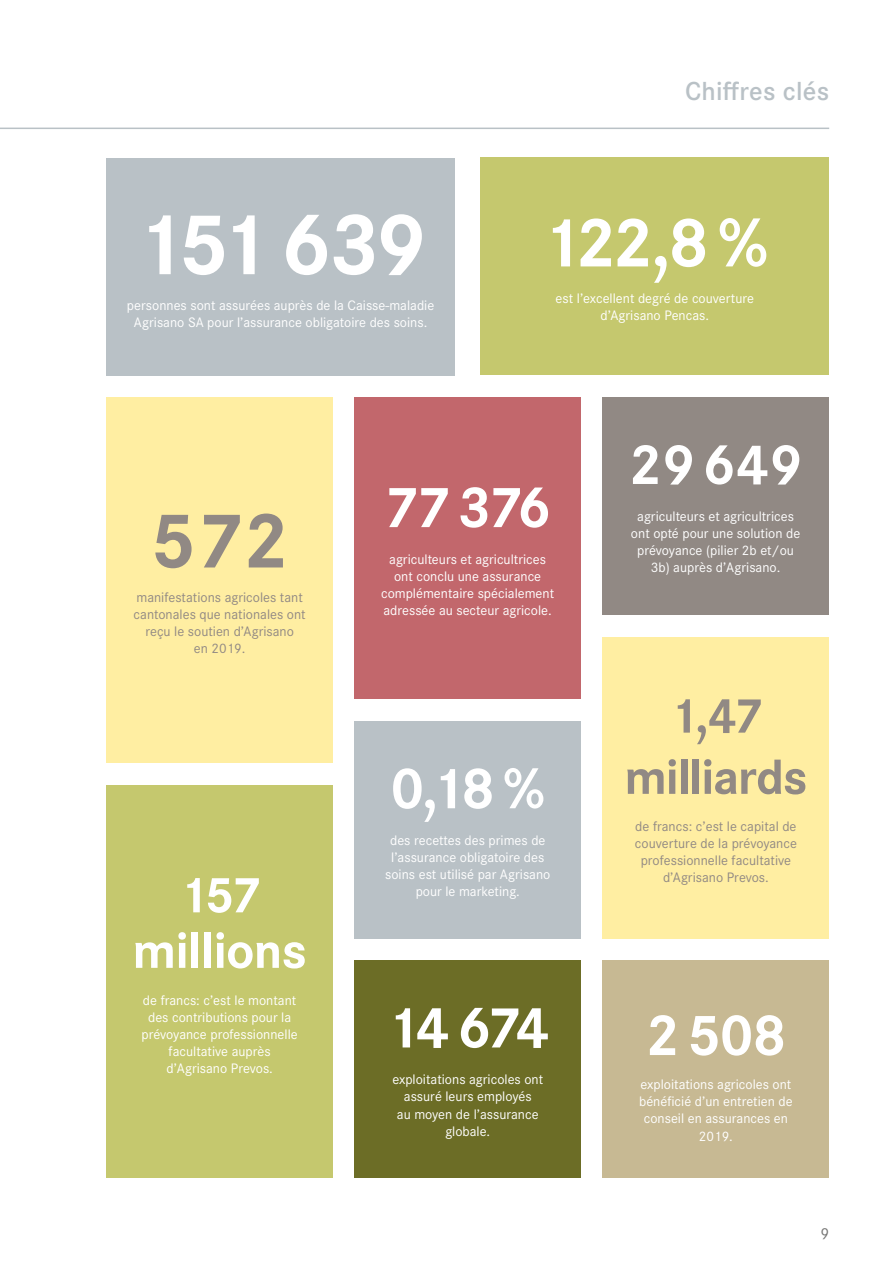
<style>
.page{position:relative;width:893px;height:1263px;background:#fff}
.page>*{position:absolute;margin:0;border:0;box-sizing:border-box;transform-origin:0 0}
.t1{font:700 90px "Corporate S";letter-spacing:-.065em;color:#fff}
.t2{font:700 81px "Corporate S";color:#918984}
.t3{font:700 72px "Corporate S";color:#fff}
.t4{font:700 60px "Corporate S";letter-spacing:-.065em;color:#fff}
.t5{font:700 58.5px "Corporate S";color:#fff}
.t6{font:700 52.5px/55.5px "Corporate S";letter-spacing:-.02em;color:#fff;text-align:center}
.t7{font:700 51px/61.2px "Corporate S";letter-spacing:-.025em;color:#918984;text-align:center}
.t8{font:600 27px "Corporate S";letter-spacing:.01em;color:#b9c1c6}
.t9{font:16.5px "Corporate S";color:#757574}
.t10{font:14.25px/17.1px "Corporate S";color:#fff;text-align:center}
.t11{font:14.25px/17.1px "Corporate S";color:#918984;text-align:center}
</style>
<div class="page">
<hr style="left:0;top:128px;width:829px;height:1px;background:#b9c1c6">
<div style="left:106px;top:785px;width:227px;height:393px;background:#c5c86e"></div>
<div style="left:354px;top:721px;width:227px;height:218px;background:#b9c1c6"></div>
<div style="left:354px;top:397px;width:227px;height:302px;background:#c2676c"></div>
<div style="left:602px;top:397px;width:227px;height:218px;background:#918984"></div>
<div style="left:603px;top:637px;width:226px;height:302px;background:#ffeea2"></div>
<div style="left:106px;top:397px;width:227px;height:365px;background:#ffeea2"></div>
<div style="left:603px;top:960px;width:226px;height:218px;background:#c7b993"></div>
<div style="left:354px;top:960px;width:227px;height:218px;background:#6c6d26"></div>
<div style="left:106px;top:158px;width:349px;height:218px;background:#b9c1c6"></div>
<div style="left:480px;top:157px;width:349px;height:218px;background:#c5c86e"></div>
<h1 class="t1" style="left:134px;top:193px;width:294px">151 639</h1>
<p class="t10" style="left:127px;top:297px;width:309px">personnes sont assurées auprès de la Caisse-maladie<br>Agrisano SA pour l’assurance obligatoire des soins.</p>
<h3 class="t8" style="left:685px;top:76px;width:146px">Chiffres clés</h3>
<h3 class="t3" style="left:541px;top:201px;width:229px">122,8%</h3>
<p class="t10" style="left:556px;top:290px;width:200px">est l’excellent degré de couverture d’Agrisano Pencas.</p>
<h2 class="t2" style="left:150px;top:494px;width:140px">572</h2>
<p class="t11" style="left:134px;top:588px;width:174px">manifestations agricoles tant cantonales que nationales ont reçu le soutien d’Agrisano<br>en 2019.</p>
<h3 class="t6" style="left:132px;top:869px;width:176px">157 millions</h3>
<p class="t10" style="left:142px;top:991px;width:158px">de francs: cʼest le montant des contributions pour la prévoyance professionnelle facultative auprès dʼAgrisano Prevos.</p>
<h3 class="t4" style="left:384px;top:473px;width:169px">77 376</h3>
<p class="t10" style="left:381px;top:551px;width:175px">agriculteurs et agricultrices ont conclu une assurance complémentaire spécialement adressée au secteur agricole.</p>
<h3 class="t4" style="left:390px;top:754px;width:157px">0,18 %</h3>
<p class="t10" style="left:385px;top:832px;width:167px">des recettes des primes de l’assurance obligatoire des soins est utilisé par Agrisano pour le marketing.</p>
<h3 class="t4" style="left:386px;top:993px;width:165px">14 674</h3>
<p class="t10" style="left:392px;top:1071px;width:152px">exploitations agricoles ont assuré leurs employés<br>au moyen de l’assurance globale.</p>
<h3 class="t5" style="left:629px;top:431px;width:176px">29649</h3>
<p class="t10" style="left:631px;top:508px;width:171px">agriculteurs et agricultrices ont opté pour une solution de prévoyance (pilier 2b et/ou<br>3b) auprès dʼAgrisano.</p>
<h3 class="t7" style="left:624px;top:686px;width:185px">1,47 milliards</h3>
<p class="t11" style="left:635px;top:817px;width:164px">de francs: c’est le capital de couverture de la prévoyance professionnelle facultative d’Agrisano Prevos.</p>
<h3 class="t4" style="left:645px;top:1001px;width:143px">2508</h3>
<p class="t10" style="left:639px;top:1076px;width:155px">exploitations agricoles ont bénéficié d’un entretien de conseil en assurances en<br>2019.</p>
<p class="t9" style="left:820px;top:1224px;width:10px">9</p>
</div>
